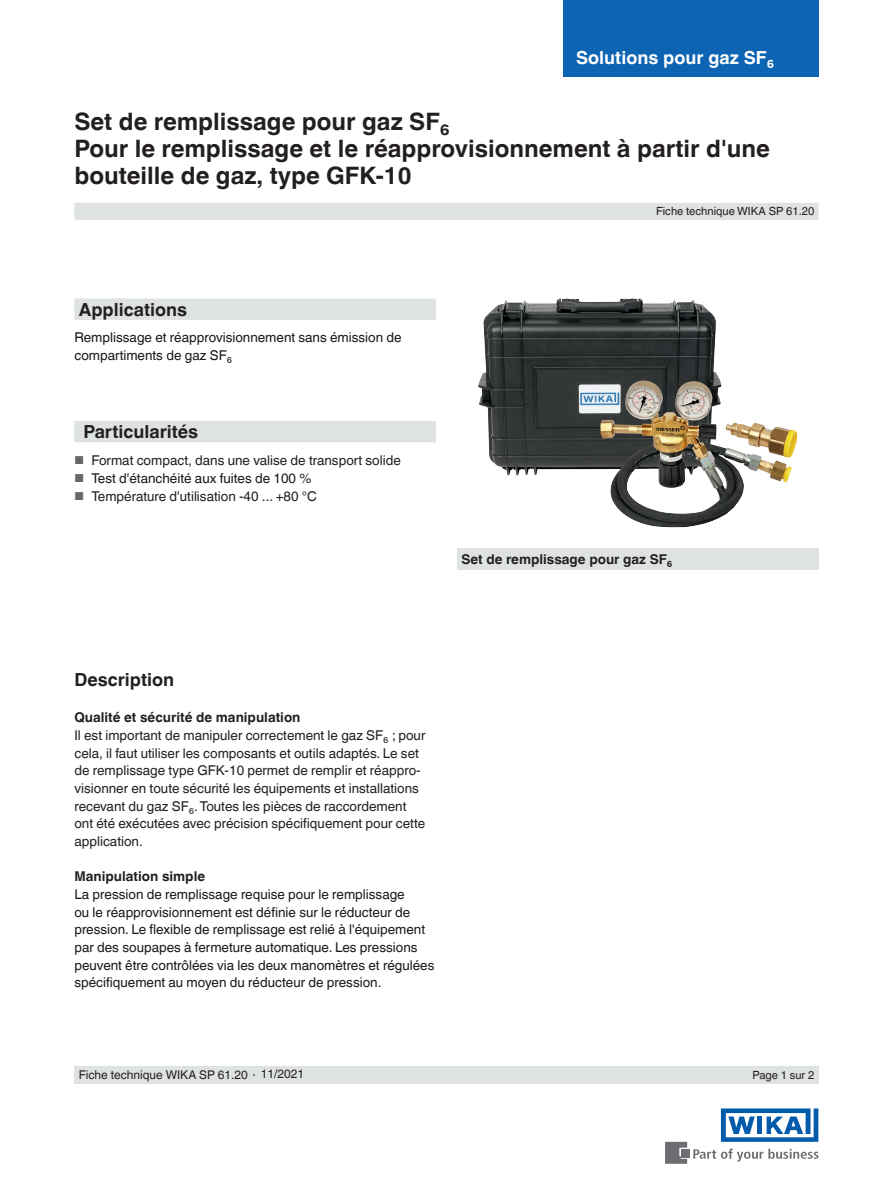
<style>
.page{position:relative;width:893px;height:1188px;background:#fff}
.page>*{position:absolute;margin:0;border:0;box-sizing:border-box;transform-origin:0 0}
.t1{font:700 24px/27px "Helvetica World";color:#231f20}
.t2{font:700 18px "Helvetica World";color:#231f20}
.t3{font:700 18px "Helvetica World";color:#fff}
.t4{font:13.5px/17.7px "Helvetica World";color:#231f20}
.t5{font:13.5px/17.7px "Helvetica World";color:#19191d}
.t6{font:700 13.5px "Helvetica World";color:#231f20}
.t7{font:12px "Helvetica World";color:#231f20}
.t8{font:11.25px "Helvetica World";color:#231f20}
.s1{font-size:11.55px;color:#64686b}
.s2{font-size:11.25px}
</style>
<div class="page">
<svg style="left:693px;top:1149px;width:126px;height:13px"></svg>
<div style="left:682px;top:1150px;width:8px;height:8px;background:#6c6d70"></div>
<svg style="left:665px;top:1142px;width:22px;height:22px"></svg>
<svg style="left:721px;top:1108px;width:97px;height:34px"></svg>
<div style="left:563px;top:0;width:256px;height:76px;background:#0c64b2"></div>
<div style="left:74px;top:203px;width:745px;height:17px;background:#dfe2e2"></div>
<div style="left:74px;top:1066px;width:745px;height:18px;background:#dfe2e2"></div>
<div style="left:457px;top:549px;width:362px;height:21px;background:#dfe2e2"></div>
<img style="left:478px;top:299px;width:314px;height:229px">
<svg style="left:74px;top:298px;width:362px;height:144px"></svg>
<h2 class="t3" style="left:576px;top:47px;width:200px">Solutions pour gaz SF₆</h2>
<h1 class="t1" style="left:74px;top:108px;width:697px">Set de remplissage pour gaz SF₆<br>Pour le remplissage et le réapprovisionnement à partir d'une bouteille de gaz, type GFK-10</h1>
<h2 class="t2" style="left:79px;top:299px;width:110px">Applications</h2>
<p class="t5" style="left:74px;top:329px;width:329px">Remplissage et réapprovisionnement sans émission de compartiments de gaz SF₆</p>
<h2 class="t2" style="left:84px;top:421px;width:116px">Particularités</h2>
<p class="t4" style="left:74px;top:451px;width:328px"><span class="s1">■</span> Format compact, dans une valise de transport solide</p>
<p class="t5" style="left:74px;top:469px;width:239px"><span class="s1">■</span> Test d'étanchéité aux fuites de 100 %</p>
<p class="t4" style="left:74px;top:487px;width:244px"><span class="s1">■</span> Température d'utilisation -40 ... +80 °C</p>
<p class="t8" style="left:656px;top:205px;width:160px">Fiche technique WIKA SP 61.20</p>
<p class="t6" style="left:461px;top:552px;width:213px">Set de remplissage pour gaz SF₆</p>
<h2 class="t2" style="left:74px;top:670px;width:101px">Description</h2>
<p class="t6" style="left:74px;top:710px;width:228px">Qualité et sécurité de manipulation</p>
<p class="t4" style="left:74px;top:727px;width:352px">Il est important de manipuler correctement le gaz SF₆ ; pour cela, il faut utiliser les composants et outils adaptés. Le set de remplissage type GFK-10 permet de remplir et réappro&shy;visionner en toute sécurité les équipements et installations recevant du gaz SF₆. Toutes les pièces de raccordement ont été exécutées avec précision spécifiquement pour cette application.</p>
<p class="t6" style="left:74px;top:869px;width:132px">Manipulation simple</p>
<p class="t5" style="left:74px;top:886px;width:362px">La pression de remplissage requise pour le remplissage<br>ou le réapprovisionnement est définie sur le réducteur de pression. Le flexible de remplissage est relié à l'équipement par des soupapes à fermeture automatique. Les pressions peuvent être contrôlées via les deux manomètres et régulées spécifiquement au moyen du réducteur de pression.</p>
<p class="t7" style="left:79px;top:1068px;width:227px">Fiche technique WIKA SP 61.20 <span class="s2">∙</span> 11/2021</p>
<p class="t8" style="left:753px;top:1068px;width:63px">Page 1 sur 2</p>
</div>
